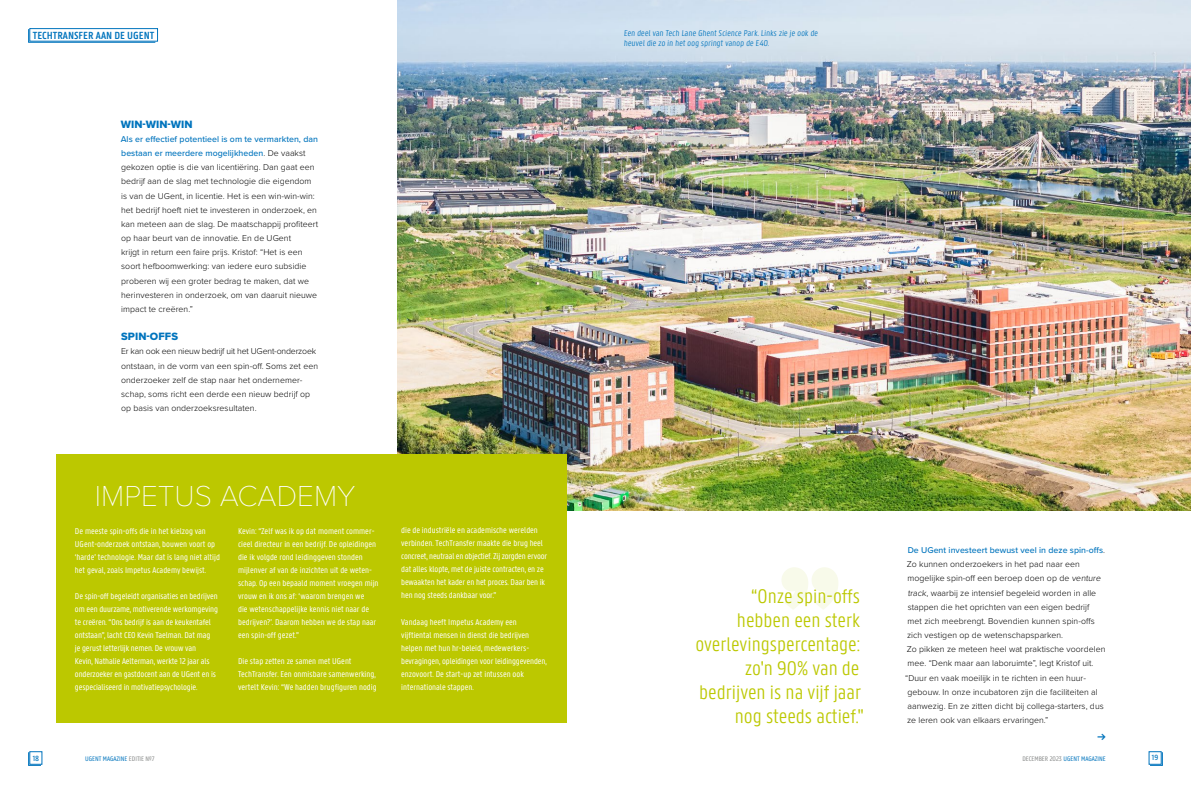
<style>
.page{position:relative;width:1191px;height:794px;background:#fff}
.page>*{position:absolute;margin:0;border:0;box-sizing:border-box;transform-origin:0 0}
.t1{font:100 30px "Proxima Nova T";color:#fff}
.t2{font:300 21px/24px "U Gent Panno Text";color:#bcc800;text-align:right}
.t3{font:600 12px "U Gent Panno Text";color:#0074bd}
.t4{font:600 11px "U Gent Panno Text";color:#0074bd}
.t5{font:11px "Proxima Nova Extrabld";letter-spacing:.005em;color:#0074bd}
.t6{font:9px/13px "U Gent Panno Text";letter-spacing:-.005em;color:#fff}
.t7{font:300 9px/10.5px "U Gent Panno Text";color:#0074bd}
.t8{font:300 8.8px/14.2px "Proxima Nova";letter-spacing:.005em;color:#000}
.t9{font:500 8px "U Gent Panno Text";color:#0074bd}
.t10{font:7px "U Gent Panno Text";color:#0074bd}
.s1{font-weight:500;color:#0074bd}
.s2{color:#878988}
</style>
<div class="page">
<div style="left:30px;top:28px;width:128px;height:13px;border:1px solid #0074bd"></div>
<svg style="left:28px;top:29px;width:128px;height:14px"></svg>
<img style="left:397px;top:0;width:794px;height:510px">
<div style="left:57px;top:454px;width:510px;height:268px;background:#bcc800"></div>
<svg style="left:781px;top:567px;width:57px;height:43px"></svg>
<svg style="left:1148px;top:751px;width:1px;height:13px"></svg>
<svg style="left:1149px;top:751px;width:13px;height:15px"></svg>
<svg style="left:41px;top:751px;width:1px;height:13px"></svg>
<svg style="left:28px;top:751px;width:13px;height:15px"></svg>
<p class="t4" style="left:33px;top:28px;width:123px">TECHTRANSFER AAN DE UGENT</p>
<p class="t7" style="left:624px;top:28px;width:196px">Een deel van Tech Lane Ghent Science Park. Links zie je ook de heuvel die zo in het oog springt vanop de E40.</p>
<p class="t5" style="left:121px;top:116px;width:73px">WIN-WIN-WIN</p>
<p class="t8" style="left:121px;top:131px;width:199px"><span class="s1">Als er effectief potentieel is om te vermarkten, dan bestaan er meerdere mogelijkheden</span>. De vaakst gekozen optie is die van licentiëring. Dan gaat een bedrijf aan de slag met technologie die eigendom is van de UGent, in licentie. Het is een win-win-win: het bedrijf hoeft niet te investeren in onderzoek, en kan meteen aan de slag. De maatschappij profiteert op haar beurt van de innovatie. En de UGent<br>krijgt in return een faire prijs. Kristof: “Het is een soort hefboomwerking: van iedere euro subsidie proberen wij een groter bedrag te maken, dat we herinvesteren in onderzoek, om van daaruit nieuwe impact te creëren.”</p>
<p class="t5" style="left:121px;top:328px;width:58px">SPIN-OFFS</p>
<p class="t8" style="left:121px;top:344px;width:198px">Er kan ook een nieuw bedrijf uit het UGent-onderzoek ontstaan, in de vorm van een spin-off. Soms zet een onderzoeker zelf de stap naar het ondernemer&shy;schap, soms richt een derde een nieuw bedrijf op op basis van onderzoeksresultaten.</p>
<h1 class="t1" style="left:95px;top:474px;width:262px">IMPETUS ACADEMY</h1>
<p class="t6" style="left:75px;top:524px;width:146px">De meeste spin-offs die in het kielzog van UGent-onderzoek ontstaan, bouwen voort op ‘harde’ technologie. Maar dat is lang niet altijd het geval, zoals Impetus Academy bewijst.</p>
<p class="t6" style="left:75px;top:589px;width:145px">De spin-off begeleidt organisaties en bedrijven om een duurzame, motiverende werkomgeving te creëren. “Ons bedrijf is aan de keukentafel ontstaan”, lacht CEO Kevin Taelman. Dat mag je gerust letterlijk nemen. De vrouw van<br>Kevin, Nathalie Aelterman, werkte 12 jaar als onderzoeker en gastdocent aan de UGent en is gespecialiseerd in motivatiepsychologie.</p>
<p class="t6" style="left:238px;top:524px;width:142px">Kevin: “Zelf was ik op dat moment commer&shy;cieel directeur in een bedrijf. De opleidingen die ik volgde rond leidinggeven stonden mijlenver af van de inzichten uit de weten&shy;schap. Op een bepaald moment vroegen mijn vrouw en ik ons af: ‘waarom brengen we<br>die wetenschappelijke kennis niet naar de bedrijven?’. Daarom hebben we de stap naar een spin-off gezet.”</p>
<p class="t6" style="left:238px;top:654px;width:140px">Die stap zetten ze samen met UGent<br>TechTransfer. Een onmisbare samenwerking, vertelt Kevin: “We hadden brugfiguren nodig</p>
<h3 class="t3" style="left:340px;top:669px;width:10px">→</h3>
<p class="t6" style="left:401px;top:524px;width:148px">die de industriële en academische werelden verbinden. TechTransfer maakte die brug heel concreet, neutraal en objectief. Zij zorgden ervoor dat alles klopte, met de juiste contracten, en ze bewaakten het kader en het proces. Daar ben ik hen nog steeds dankbaar voor.”</p>
<p class="t6" style="left:401px;top:615px;width:147px">Vandaag heeft Impetus Academy een vijftiental mensen in dienst die bedrijven helpen met hun hr-beleid, medewerkers&shy;bevragingen, opleidingen voor leidinggevenden, enzovoort. De start-up zet intussen ook internationale stappen.</p>
<h2 class="t2" style="left:695px;top:583px;width:170px">“Onze spin-offs<br>hebben een sterk overlevingspercentage: zo'n 90% van de bedrijven is na vijf jaar nog steeds actief."</h2>
<p class="t8" style="left:905px;top:542px;width:202px"><span class="s1">De UGent investeert bewust veel in deze spin-offs</span>.<br>Zo kunnen onderzoekers in het pad naar een mogelijke spin-off een beroep doen op de venture track, waarbij ze intensief begeleid worden in alle stappen die het oprichten van een eigen bedrijf<br>met zich meebrengt. Bovendien kunnen spin-offs zich vestigen op de wetenschapsparken.<br>Zo pikken ze meteen heel wat praktische voordelen mee. “Denk maar aan laboruimte”, legt Kristof uit. “Duur en vaak moeilijk in te richten in een huur&shy;gebouw. In onze incubatoren zijn die faciliteiten al aanwezig. En ze zitten dicht bij collega-starters, dus ze leren ook van elkaars ervaringen.”</p>
<p class="t9" style="left:33px;top:753px;width:8px">18</p>
<p class="t10" style="left:85px;top:754px;width:71px">UGENT MAGAZINE <span class="s2">EDITIE №7</span></p>
<p class="t10" style="left:1022px;top:754px;width:85px"><span class="s2">DECEMBER 2023</span> UGENT MAGAZINE</p>
<p class="t9" style="left:1152px;top:753px;width:8px">19</p>
</div>
